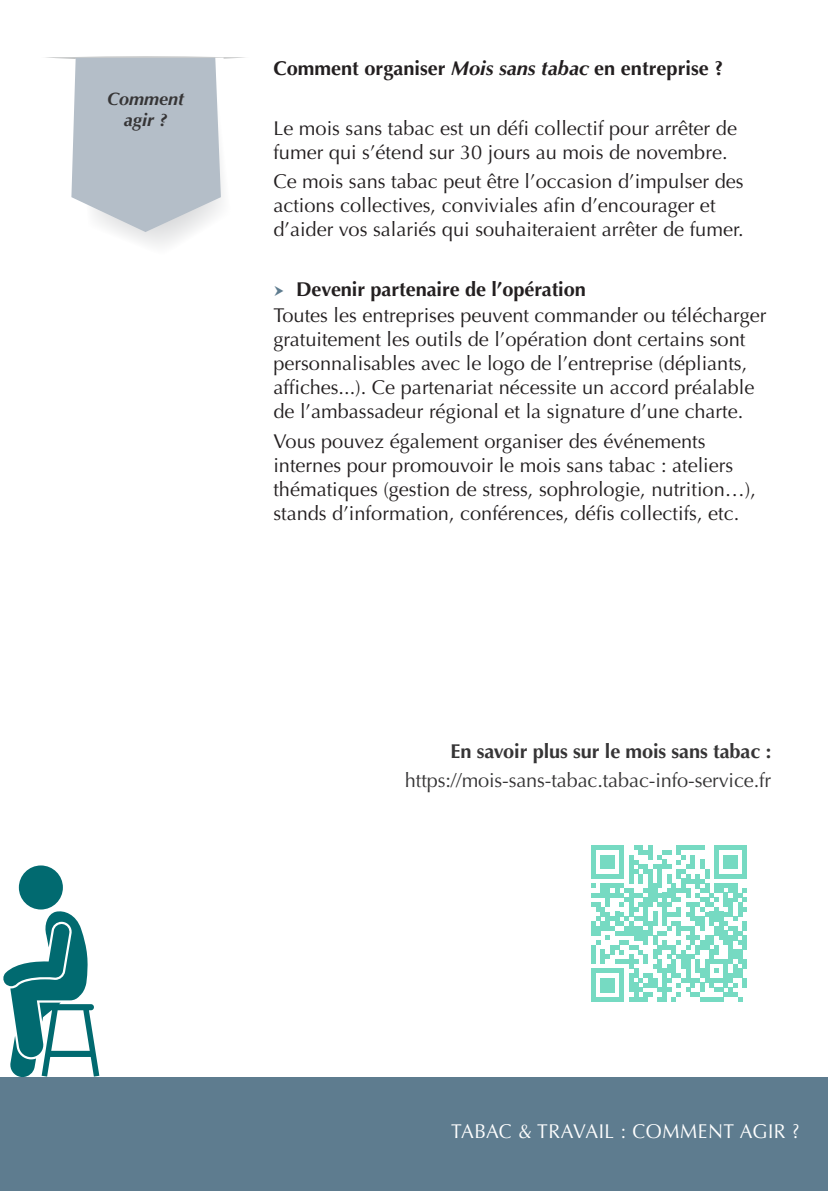
<style>
.page{position:relative;width:828px;height:1191px;background:#fff}
.page>*{position:absolute;margin:0;border:0;box-sizing:border-box;transform-origin:0 0}
.t1{font:20px/24px "Optima";color:#231f20}
.t2{font:700 20px "Optima";letter-spacing:-.005em;color:#231f20}
.t3{font:20px "Optima";letter-spacing:-.005em;color:#363536}
.t4{font:700 20px "Optima";letter-spacing:-.005em;color:#363536}
.t5{font:20px "Optima";letter-spacing:.03em;color:#fff;scale:.96 1}
.t6{font:italic 700 18px/21.6px "Optima";color:#363536;text-align:center}
.s1{font-style:italic}
</style>
<div class="page">
<div style="left:0;top:1077px;width:828px;height:114px;background:#5e7c8f"></div>
<svg style="left:591px;top:845px;width:156px;height:156px"></svg>
<div style="left:742px;top:921px;width:5px;height:9px;background:#76dac2"></div>
<div style="left:742px;top:935px;width:5px;height:14px;background:#76dac2"></div>
<div style="left:742px;top:959px;width:5px;height:9px;background:#76dac2"></div>
<div style="left:742px;top:978px;width:5px;height:9px;background:#76dac2"></div>
<svg style="left:46px;top:56px;width:199px;height:190px"></svg>
<div style="left:19px;top:865px;width:44px;height:44px;background:#016a70;border-radius:50%"></div>
<svg style="left:3px;top:909px;width:96px;height:168px"></svg>
<p class="t6" style="left:107px;top:88px;width:79px">Comment agir ?</p>
<p class="t2" style="left:273px;top:57px;width:451px">Comment organiser <span class="s1">Mois sans tabac</span> en entreprise ?</p>
<p class="t1" style="left:273px;top:116px;width:465px">Le mois sans tabac est un défi collectif pour arrêter de fumer qui s’étend sur 30 jours au mois de novembre.</p>
<p class="t1" style="left:273px;top:170px;width:472px">Ce mois sans tabac peut être l’occasion d’impulser des actions collectives, conviviales afin d’encourager et d’aider vos salariés qui souhaiteraient arrêter de fumer.</p>
<p class="t2" style="left:296px;top:277px;width:291px">Devenir partenaire de l’opération</p>
<p class="t1" style="left:273px;top:304px;width:495px">Toutes les entreprises peuvent commander ou télécharger gratuitement les outils de l’opération dont certains sont personnalisables avec le logo de l’entreprise (dépliants, affiches...). Ce partenariat nécessite un accord préalable de l’ambassadeur régional et la signature d’une charte.</p>
<p class="t1" style="left:273px;top:429px;width:484px">Vous pouvez également organiser des événements internes pour promouvoir le mois sans tabac : ateliers thématiques (gestion de stress, sophrologie, nutrition…), stands d’information, conférences, défis collectifs, etc.</p>
<p class="t4" style="left:450px;top:739px;width:322px">En savoir plus sur le mois sans tabac :</p>
<p class="t3" style="left:405px;top:769px;width:368px">https://mois-sans-tabac.tabac-info-service.fr</p>
<p class="t5" style="left:451px;top:1119px;width:364px">TABAC &amp; TRAVAIL : COMMENT AGIR ?</p>
</div>
